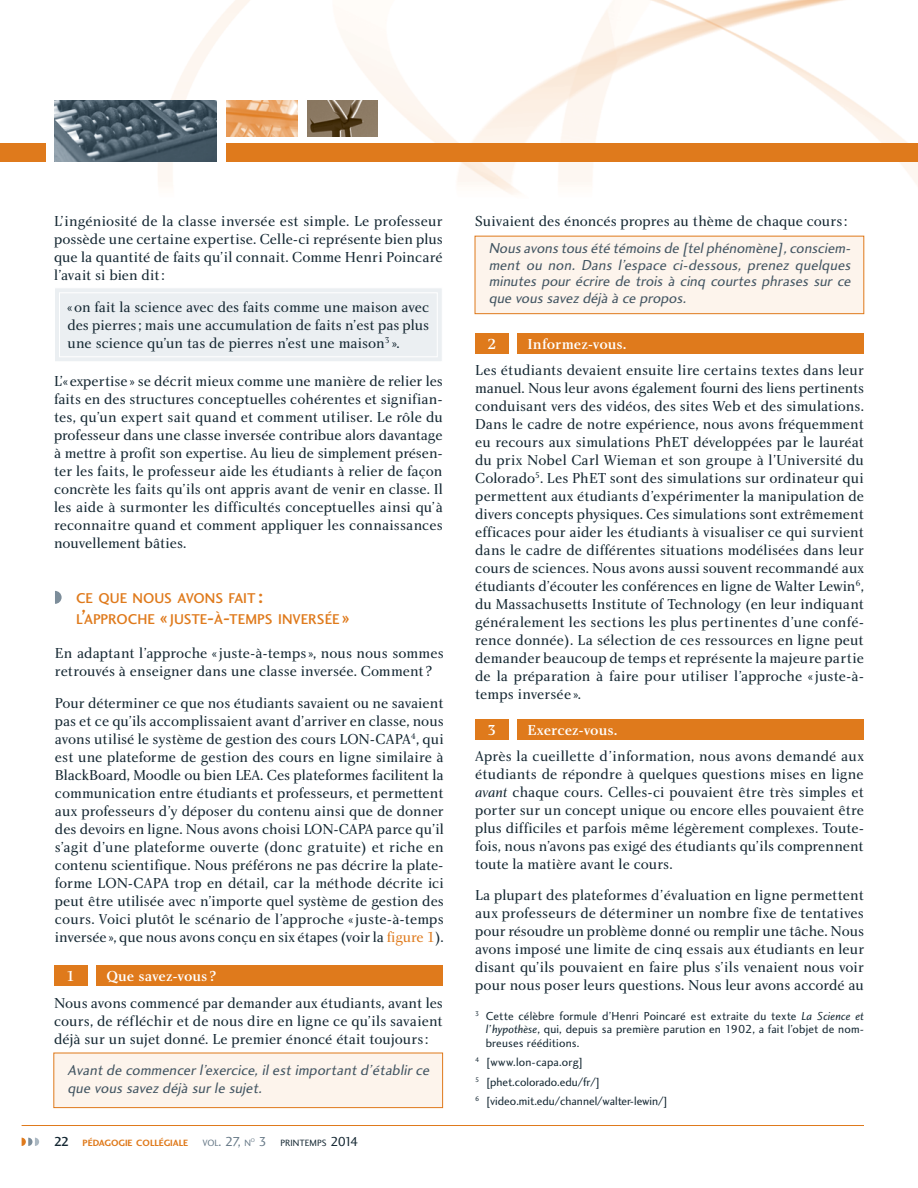
<style>
.page{position:relative;width:918px;height:1188px;background:#fff}
.page>*{position:absolute;margin:0;border:0;box-sizing:border-box;transform-origin:0 0}
.t1{font:15px/18px "Charlotte Book Plain";color:#142732;text-align:justify}
.t2{font:italic 15px/16.5px "Charlotte Sans Book Plain";color:#425562;text-align:justify}
.t3{font:15px "Charlotte Medium Plain";color:#fff}
.t4{font:14.7px/21px "Charlotte Sans Medium Plain";color:#df7a1c}
.t5{font:12px/13.5px "Charlotte Sans Book Plain";letter-spacing:.01em;color:#142732;text-align:justify}
.t6{font:9.45px "Charlotte Sans Bold Plain";color:#df7a1c}
.t7{font:9.45px "Charlotte Sans Book Plain";color:#142732}
.t8{font:9.45px "Charlotte Sans Book Plain";color:#687a88}
.t9{font:5.55px "Charlotte Sans Book Plain";color:#687a88}
.s1{font-size:21px}
.s2{color:#df7a1c}
.s3{font-family:"Charlotte Sans Medium Plain";font-size:13.5px;color:#142732}
.s4{font-size:13.5px}
.s5{font-size:13.5px;color:#687a88}
.s6{font-family:"Charlotte Book Italic Plain"}
.s7{font-family:"Charlotte Sans Book Italic Plain"}
</style>
<div class="page">
<img style="left:0;top:0;width:918px;height:195px">
<div style="left:55px;top:288px;width:387px;height:73px;background:#ebeff2"></div>
<div style="left:475px;top:236px;width:389px;height:78px;background:#fdf4ec"></div>
<div style="left:475px;top:236px;width:389px;height:78px;border:1px solid #df7a1c"></div>
<svg style="left:55px;top:591px;width:7px;height:13px"></svg>
<img style="left:55px;top:101px;width:162px;height:61px">
<img style="left:307px;top:101px;width:71px;height:36px">
<img style="left:227px;top:101px;width:70px;height:36px">
<div style="left:54px;top:1053px;width:389px;height:55px;background:#fdf4ec"></div>
<div style="left:54px;top:1053px;width:389px;height:55px;border:1px solid #df7a1c"></div>
<div style="left:96px;top:966px;width:347px;height:20px;background:#df7a1c"></div>
<div style="left:54px;top:966px;width:33px;height:20px;background:#df7a1c"></div>
<div style="left:517px;top:720px;width:347px;height:20px;background:#df7a1c"></div>
<div style="left:475px;top:720px;width:34px;height:20px;background:#df7a1c"></div>
<div style="left:517px;top:333px;width:347px;height:21px;background:#df7a1c"></div>
<div style="left:475px;top:333px;width:34px;height:21px;background:#df7a1c"></div>
<hr style="left:22px;top:1125px;width:842px;height:1px;background:#df7a1c">
<div style="left:227px;top:144px;width:691px;height:18px;background:#df7a1c"></div>
<div style="left:0;top:144px;width:46px;height:18px;background:#df7a1c"></div>
<svg style="left:22px;top:1138px;width:17px;height:8px"></svg>
<p class="t1" style="left:54px;top:213px;width:390px">L’ingéniosité de la classe inversée est simple. Le professeur possède une certaine expertise. Celle-ci représente bien plus que la quantité de faits qu’il connait. Comme Henri Poincaré l’avait si bien dit :</p>
<p class="t1" style="left:68px;top:299px;width:363px">« on fait la science avec des faits comme une maison avec des pierres ; mais une accumulation de faits n’est pas plus une science qu’un tas de pierres n’est une maison<sup>3</sup> ».</p>
<p class="t1" style="left:54px;top:373px;width:390px">L’« expertise » se décrit mieux comme une manière de relier les faits en des structures conceptuelles cohérentes et signifian&shy;tes, qu’un expert sait quand et comment utiliser. Le rôle du professeur dans une classe inversée contribue alors davantage à mettre à profit son expertise. Au lieu de simplement présen&shy;ter les faits, le professeur aide les étudiants à relier de façon concrète les faits qu’ils ont appris avant de venir en classe. Il les aide à surmonter les difficultés conceptuelles ainsi qu’à reconnaitre quand et comment appliquer les connaissances nouvellement bâties.</p>
<p class="t4" style="left:76px;top:589px;width:275px">CE QUE NOUS AVONS FAIT <span class="s1">:<br></span>L<span class="s1">’</span>APPROCHE <span class="s1">«</span> JUSTE<span class="s1">-</span>À<span class="s1">-</span>TEMPS INVERSÉE <span class="s1">»</span></p>
<p class="t1" style="left:55px;top:645px;width:390px">En adaptant l’approche « juste-à-temps », nous nous sommes retrouvés à enseigner dans une classe inversée. Comment ?</p>
<p class="t1" style="left:55px;top:695px;width:390px">Pour déterminer ce que nos étudiants savaient ou ne savaient pas et ce qu’ils accomplissaient avant d’arriver en classe, nous avons utilisé le système de gestion des cours LON-CAPA<sup>4</sup>, qui est une plateforme de gestion des cours en ligne similaire à BlackBoard, Moodle ou bien LEA. Ces plateformes facilitent la communication entre étudiants et professeurs, et permettent aux professeurs d’y déposer du contenu ainsi que de donner des devoirs en ligne. Nous avons choisi LON-CAPA parce qu’il s’agit d’une plateforme ouverte (donc gratuite) et riche en contenu scientifique. Nous préférons ne pas décrire la plate&shy;forme LON-CAPA trop en détail, car la méthode décrite ici peut être utilisée avec n’importe quel système de gestion des cours. Voici plutôt le scénario de l’approche « juste-à-temps inversée », que nous avons conçu en six étapes (voir la <span class="s2">figure 1</span>).</p>
<p class="t3" style="left:66px;top:970px;width:11px">1</p>
<p class="t3" style="left:106px;top:970px;width:111px">Que savez-vous ?</p>
<p class="t1" style="left:54px;top:995px;width:390px">Nous avons commencé par demander aux étudiants, avant les cours, de réfléchir et de nous dire en ligne ce qu’ils savaient déjà sur un sujet donné. Le premier énoncé était toujours :</p>
<p class="t2" style="left:68px;top:1063px;width:366px;line-height:18px">Avant de commencer l’exercice, il est important d’établir ce que vous savez déjà sur le sujet.</p>
<p class="t6" style="left:54px;top:1139px;width:136px"><span class="s3">22</span> PÉDAGOGIE COLLÉGIALE</p>
<p class="t8" style="left:202px;top:1139px;width:50px">VOL<span class="s4">. 27,</span> N</p>
<p class="t9" style="left:251px;top:1138px;width:6px">O</p>
<p class="t7" style="left:259px;top:1139px;width:101px"><span class="s5">3</span> PRINTEMPS <span class="s4">2014</span></p>
<p class="t1" style="left:475px;top:213px;width:374px">Suivaient des énoncés propres au thème de chaque cours :</p>
<p class="t2" style="left:489px;top:241px;width:366px">Nous avons tous été témoins de [telphénomène],consciem&shy;ment ou non. Dans l’espace ci-dessous, prenez quelques minutes pour écrire de trois à cinq courtes phrases sur ce que vous savez déjà à ce propos.</p>
<p class="t3" style="left:487px;top:338px;width:11px">2</p>
<p class="t3" style="left:528px;top:338px;width:101px">Informez-vous.</p>
<p class="t1" style="left:475px;top:362px;width:390px">Les étudiants devaient ensuite lire certains textes dans leur manuel. Nous leur avons également fourni des liens pertinents conduisant vers des vidéos, des sites Web et des simulations.<br>Dans le cadre de notre expérience, nous avons fréquemment eu recours aux simulations PhET développées par le lauréat du prix Nobel Carl Wieman et son groupe à l’Université du Colorado<sup>5</sup>. Les PhET sont des simulations sur ordinateur qui permettent aux étudiants d’expérimenter la manipulation de divers concepts physiques. Ces simulations sont extrêmement efficaces pour aider les étudiants à visualiser ce qui survient dans le cadre de différentes situations modélisées dans leur cours de sciences. Nous avons aussi souvent recommandé aux étudiants d’écouter les conférences en ligne de Walter Lewin<sup>6</sup>, du Massachusetts Institute of Technology (en leur indiquant généralement les sections les plus pertinentes d’une confé&shy;rence donnée). La sélection de ces ressources en ligne peut demander beaucoup de temps et représente la majeure partie de la préparation à faire pour utiliser l’approche « juste-à&shy;temps inversée ».</p>
<p class="t3" style="left:487px;top:724px;width:11px">3</p>
<p class="t3" style="left:528px;top:724px;width:91px">Exercez-vous.</p>
<p class="t1" style="left:475px;top:748px;width:391px">Après la cueillette d’information, nous avons demandé aux étudiants de répondre à quelques questions mises en ligne <span class="s6">avant</span> chaque cours. Celles-ci pouvaient être très simples et porter sur un concept unique ou encore elles pouvaient être plus difficiles et parfois même légèrement complexes. Toute&shy;fois, nous n’avons pas exigé des étudiants qu’ils comprennent toute la matière avant le cours.</p>
<p class="t1" style="left:475px;top:888px;width:391px">La plupart des plateformes d’évaluation en ligne permettent aux professeurs de déterminer un nombre fixe de tentatives pour résoudre un problème donné ou remplir une tâche. Nous avons imposé une limite de cinq essais aux étudiants en leur disant qu’ils pouvaient en faire plus s’ils venaient nous voir pour nous poser leurs questions. Nous leur avons accordé au</p>
<p class="t5" style="left:486px;top:1010px;width:380px;text-indent:-10px"><sup>3</sup> Cette célèbre formule d’Henri Poincaré est extraite du texte <span class="s7">La Science et l’hypothèse</span>, qui, depuis sa première parution en 1902, a fait l’objet de nom&shy;breuses rééditions.</p>
<p class="t5" style="left:475px;top:1054px;width:194px;line-height:19.5px;text-align:left"><sup>4</sup> [www.lon-capa.org]<br><sup>5</sup> [phet.colorado.edu/fr/]<br><sup>6</sup> [video.mit.edu/channel/walter-lewin/]</p>
</div>
